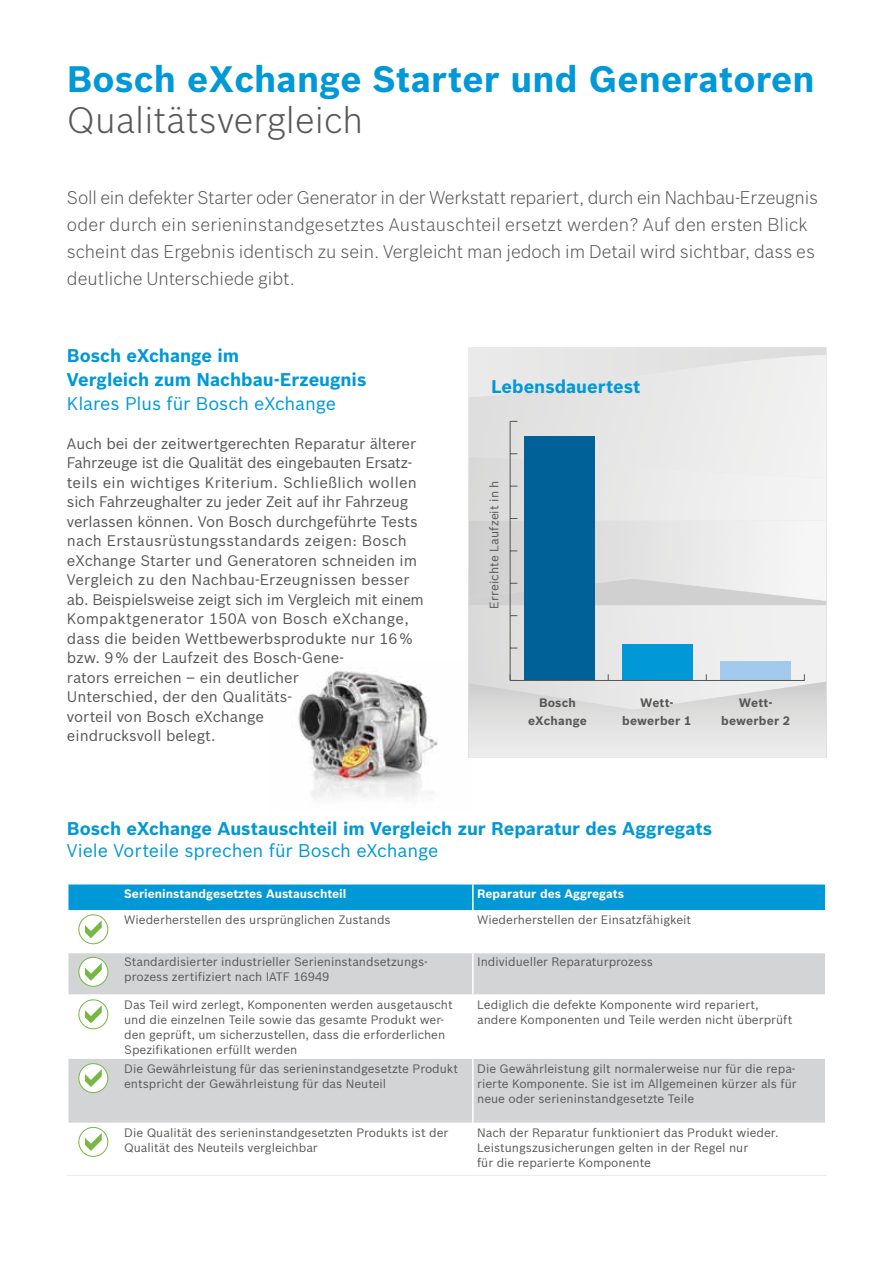
<style>
.page{position:relative;width:893px;height:1263px;background:#fff}
.page>*{position:absolute;margin:0;border:0;box-sizing:border-box;transform-origin:0 0}
.t1{font:700 36px "Bosch Sans";letter-spacing:.005em;color:#0098d7}
.t2{font:300 36px "Bosch Sans";letter-spacing:.005em;color:#575756}
.t3{font:300 18px/27px "Bosch Sans";color:#575756}
.t4{font:700 18px/24px "Bosch Sans";color:#0098d7}
.t5{font:18px "Bosch Sans";letter-spacing:-.005em;color:#0098d7}
.t6{font:15px/19.5px "Bosch Sans";color:#575756}
.t7{font:12px/15px "Bosch Sans";color:#575756}
.t8{font:700 12px "Bosch Sans";color:#fff}
.t9{font:700 12px/18px "Bosch Sans";letter-spacing:.02em;color:#575756;text-align:center}
</style>
<div class="page">
<img style="left:298px;top:660px;width:171px;height:139px">
<svg style="left:68px;top:953px;width:757px;height:170px;fill:#d3d4d6"></svg>
<hr style="left:67px;top:1175px;width:53px;height:1px;background:#e9eaea">
<hr style="left:120px;top:1175px;width:353px;height:1px;background:#e9eaea">
<hr style="left:473px;top:1175px;width:353px;height:1px;background:#e9eaea">
<hr style="left:472px;top:953px;width:2px;height:41px;background:#fff">
<hr style="left:472px;top:996px;width:2px;height:63px;background:#fff">
<hr style="left:472px;top:1059px;width:2px;height:64px;background:#fff">
<hr style="left:68px;top:994px;width:52px;height:2px;background:#fff">
<hr style="left:120px;top:994px;width:353px;height:2px;background:#fff">
<hr style="left:473px;top:994px;width:352px;height:2px;background:#fff">
<div style="left:67px;top:884px;width:759px;height:26px;background:#0098d7"></div>
<svg style="left:79px;top:915px;width:29px;height:29px"></svg>
<div style="left:78px;top:914px;width:30px;height:30px;border:1px solid #76b843;border-radius:50%"></div>
<svg style="left:85px;top:920px;width:17px;height:18px"></svg>
<svg style="left:79px;top:957px;width:29px;height:29px"></svg>
<div style="left:78px;top:957px;width:30px;height:30px;border:1px solid #76b843;border-radius:50%"></div>
<svg style="left:85px;top:963px;width:17px;height:18px"></svg>
<svg style="left:79px;top:1000px;width:29px;height:29px"></svg>
<div style="left:78px;top:999px;width:30px;height:30px;border:1px solid #76b843;border-radius:50%"></div>
<svg style="left:85px;top:1005px;width:17px;height:18px"></svg>
<svg style="left:79px;top:1063px;width:29px;height:29px"></svg>
<div style="left:78px;top:1063px;width:30px;height:30px;border:1px solid #76b843;border-radius:50%"></div>
<svg style="left:85px;top:1069px;width:17px;height:18px"></svg>
<svg style="left:79px;top:1127px;width:29px;height:29px"></svg>
<div style="left:78px;top:1127px;width:30px;height:30px;border:1px solid #76b843;border-radius:50%"></div>
<svg style="left:85px;top:1133px;width:17px;height:18px"></svg>
<svg style="left:469px;top:347px;width:357px;height:411px"></svg>
<h1 class="t1" style="left:67px;top:57px;width:749px">Bosch eXchange Starter und Generatoren</h1>
<h1 class="t2" style="left:67px;top:98px;width:298px">Qualitätsvergleich</h1>
<p class="t3" style="left:67px;top:183px;width:753px">Soll ein defekter Starter oder Generator in der Werkstatt repariert, durch ein Nachbau-Erzeugnis oder durch ein serieninstandgesetztes Austauschteil ersetzt werden? Auf den ersten Blick scheint das Ergebnis identisch zu sein. Vergleicht man jedoch im Detail wird sichtbar, dass es deutliche Unterschiede gibt.</p>
<h2 class="t4" style="left:67px;top:343px;width:301px">Bosch eXchange im<br>Vergleich zum Nachbau-Erzeugnis</h2>
<h2 class="t5" style="left:67px;top:392px;width:270px">Klares Plus für Bosch eXchange</h2>
<p class="t6" style="left:67px;top:433px;width:359px">Auch bei der zeitwertgerechten Reparatur älterer Fahrzeuge ist die Qualität des eingebauten Ersatz&shy;teils ein wichtiges Kriterium. Schließlich wollen sich Fahrzeughalter zu jeder Zeit auf ihr Fahrzeug verlassen können. Von Bosch durchgeführte Tests nach Erstausrüstungsstandards zeigen: Bosch eXchange Starter und Generatoren schneiden im Vergleich zu den Nachbau-Erzeugnissen besser ab. Beispielsweise zeigt sich im Vergleich mit einem Kompaktgenerator 150A von Bosch eXchange, dass die beiden Wettbewerbsprodukte nur 16% bzw. 9% der Laufzeit des Bosch-Gene-<br>rators erreichen – ein deutlicher<br>Unterschied, der den Qualitäts-<br>vorteil von Bosch eXchange<br>eindrucksvoll belegt.</p>
<h2 class="t4" style="left:491px;top:375px;width:151px">Lebensdauertest</h2>
<p class="t7" style="left:486px;top:609px;width:130px;rotate:-90deg">Erreichte Laufzeit in h</p>
<p class="t9" style="left:528px;top:693px;width:60px">Bosch eXchange</p>
<p class="t9" style="left:622px;top:693px;width:70px">Wett&shy;bewerber 1</p>
<p class="t9" style="left:721px;top:693px;width:70px">Wett&shy;bewerber 2</p>
<h2 class="t4" style="left:67px;top:817px;width:647px">Bosch eXchange Austauschteil im Vergleich zur Reparatur des Aggregats</h2>
<h2 class="t5" style="left:67px;top:839px;width:373px">Viele Vorteile sprechen für Bosch eXchange</h2>
<p class="t8" style="left:124px;top:886px;width:224px">Serieninstandgesetztes Austauschteil</p>
<p class="t8" style="left:477px;top:886px;width:148px">Reparatur des Aggregats</p>
<p class="t7" style="left:124px;top:912px;width:268px">Wiederherstellen des ursprünglichen Zustands</p>
<p class="t7" style="left:477px;top:912px;width:216px">Wiederherstellen der Einsatzfähigkeit</p>
<p class="t7" style="left:124px;top:954px;width:305px">Standardisierter industrieller Serieninstandsetzungs&shy;prozess zertifiziert nach IATF 16949</p>
<p class="t7" style="left:477px;top:954px;width:177px">Individueller Reparaturprozess</p>
<p class="t7" style="left:124px;top:997px;width:330px">Das Teil wird zerlegt, Komponenten werden ausgetauscht und die einzelnen Teile sowie das gesamte Produkt wer&shy;den geprüft, um sicherzustellen, dass die erforderlichen Spezifikationen erfüllt werden</p>
<p class="t7" style="left:477px;top:997px;width:317px">Lediglich die defekte Komponente wird repariert, andere Komponenten und Teile werden nicht überprüft</p>
<p class="t7" style="left:124px;top:1061px;width:335px">Die Gewährleistung für das serieninstandgesetzte Produkt entspricht der Gewährleistung für das Neuteil</p>
<p class="t7" style="left:477px;top:1061px;width:321px;text-align:justify">Die Gewährleistung gilt normalerweise nur für die repa&shy;rierte Komponente. Sie ist im Allgemeinen kürzer als für neue oder serieninstandgesetzte Teile</p>
<p class="t7" style="left:124px;top:1124px;width:326px">Die Qualität des serieninstandgesetzten Produkts ist der<br>Qualität des Neuteils vergleichbar</p>
<p class="t7" style="left:477px;top:1124px;width:303px">Nach der Reparatur funktioniert das Produkt wieder.<br>Leistungszusicherungen gelten in der Regel nur<br>für die reparierte Komponente</p>
</div>
